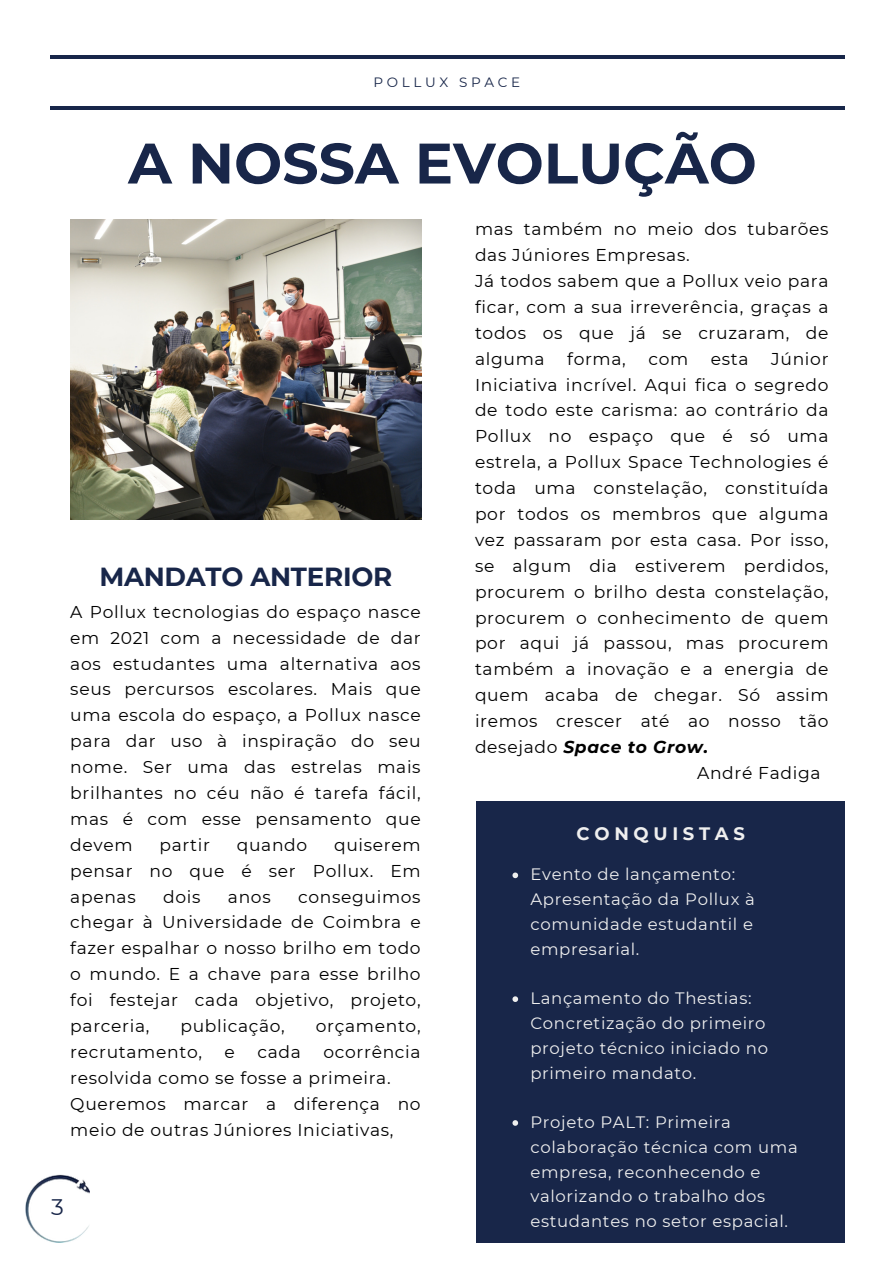
<style>
.page{position:relative;width:894px;height:1264px;background:#fff}
.page>*{position:absolute;margin:0;border:0;box-sizing:border-box;transform-origin:0 0}
.t1{font:700 57px "Montserrat";color:#182649}
.t2{font:700 26.1px "Montserrat";letter-spacing:-.01em;color:#182649}
.t3{font:22.5px "Montserrat";color:#182649}
.t4{font:700 18px "Montserrat";letter-spacing:.26em;color:#efefef}
.t5{font:17.1px/25.8px "Montserrat";letter-spacing:.04em;color:#000;text-align:justify}
.t6{font:italic 700 17.1px "Montserrat";letter-spacing:.04em;color:#000}
.t7{font:16.5px/24.8px "Montserrat";letter-spacing:.04em;color:#efefef}
.t8{font:13.5px "Montserrat";letter-spacing:.27em;color:#182649}
.s1{font-weight:400;font-style:normal}
</style>
<div class="page">
<img style="left:70px;top:219px;width:351px;height:300px">
<hr style="left:50px;top:56px;width:794px;height:3px;background:#182649">
<hr style="left:50px;top:107px;width:794px;height:3px;background:#182649">
<div style="left:476px;top:801px;width:368px;height:441px;background:#182649"></div>
<svg style="left:512px;top:872px;width:6px;height:6px"></svg>
<svg style="left:512px;top:996px;width:6px;height:5px"></svg>
<svg style="left:512px;top:1120px;width:6px;height:5px"></svg>
<img style="left:26px;top:1174px;width:64px;height:68px">
<p class="t8" style="left:373px;top:74px;width:148px">POLLUX SPACE</p>
<h1 class="t1" style="left:128px;top:128px;width:630px">A NOSSA EVOLUÇÃO</h1>
<h2 class="t2" style="left:99px;top:560px;width:294px">MANDATO ANTERIOR</h2>
<h4 class="t5" style="left:70px;top:598px;width:352px">A Pollux tecnologias do espaço nasce em 2021 com a necessidade de dar aos estudantes uma alternativa aos seus percursos escolares. Mais que uma escola do espaço, a Pollux nasce para dar uso à inspiração do seu nome. Ser uma das estrelas mais brilhantes no céu não é tarefa fácil, mas é com esse pensamento que devem</h4>
<h4 class="t5" style="left:70px;top:831px;width:352px;text-indent:264px">quiserem pensar no que é ser Pollux. Em apenas</h4>
<h4 class="t5" style="left:159px;top:831px;width:52px">partir</h4>
<h4 class="t5" style="left:237px;top:831px;width:72px">quando</h4>
<h4 class="t5" style="left:70px;top:883px;width:352px;text-indent:228px">conseguimos chegar à Universidade de Coimbra e fazer espalhar o nosso brilho em todo o mundo. E a chave para esse brilho foi festejar cada objetivo, projeto, parceria,</h4>
<h4 class="t5" style="left:163px;top:883px;width:39px">dois</h4>
<h4 class="t5" style="left:228px;top:883px;width:44px">anos</h4>
<h4 class="t5" style="left:180px;top:1012px;width:106px">publicação,</h4>
<h4 class="t5" style="left:316px;top:1012px;width:106px">orçamento,</h4>
<h4 class="t5" style="left:70px;top:1038px;width:133px">recrutamento,</h4>
<h4 class="t5" style="left:224px;top:1038px;width:12px">e</h4>
<h4 class="t5" style="left:257px;top:1038px;width:45px">cada</h4>
<h4 class="t5" style="left:70px;top:1038px;width:352px;text-align:left;text-indent:253px">ocorrência resolvida como se fosse a primeira.<br>Queremos marcar a diferença no meio de outras Júniores Iniciativas,</h4>
<p class="t3" style="left:51px;top:1192px;width:14px">3</p>
<p class="t5" style="left:475px;top:216px;width:355px;text-align:left">mas também no meio dos tubarões das Júniores Empresas.<br>Já todos sabem que a Pollux veio para ficar, com a sua irreverência, graças a todos os que já se cruzaram, de alguma</p>
<p class="t5" style="left:567px;top:345px;width:60px">forma,</p>
<p class="t5" style="left:648px;top:345px;width:41px">com</p>
<p class="t5" style="left:710px;top:345px;width:39px">esta</p>
<p class="t5" style="left:771px;top:345px;width:59px">Júnior</p>
<p class="t5" style="left:475px;top:371px;width:355px">Iniciativa incrível. Aqui fica o segredo</p>
<p class="t5" style="left:475px;top:397px;width:355px">de todo este carisma: ao contrário da</p>
<p class="t5" style="left:475px;top:423px;width:355px">Pollux no espaço que é só uma</p>
<p class="t5" style="left:475px;top:449px;width:355px">estrela, a Pollux Space Technologies é</p>
<p class="t5" style="left:475px;top:475px;width:355px">toda uma constelação, constituída</p>
<p class="t5" style="left:475px;top:501px;width:355px">por todos os membros que alguma</p>
<p class="t5" style="left:475px;top:527px;width:355px">vez passaram por esta casa. Por isso,</p>
<p class="t5" style="left:475px;top:552px;width:355px">se algum dia estiverem perdidos,</p>
<p class="t5" style="left:475px;top:578px;width:355px">procurem o brilho desta constelação,</p>
<p class="t5" style="left:475px;top:604px;width:355px">procurem o conhecimento de quem</p>
<p class="t5" style="left:475px;top:630px;width:355px">por aqui já passou, mas procurem</p>
<p class="t5" style="left:475px;top:656px;width:355px">também a inovação e a energia de</p>
<p class="t5" style="left:475px;top:682px;width:355px">quem acaba de chegar. Só assim</p>
<p class="t5" style="left:475px;top:708px;width:355px">iremos crescer até ao nosso tão</p>
<p class="t6" style="left:475px;top:736px;width:235px"><span class="s1">desejado</span> Space to Grow.</p>
<p class="t5" style="left:697px;top:759px;width:125px">André Fadiga</p>
<p class="t4" style="left:576px;top:822px;width:170px">CONQUISTAS</p>
<p class="t7" style="left:530px;top:862px;width:226px">Evento de lançamento:<br>Apresentação da Pollux à comunidade estudantil e empresarial.</p>
<h4 class="t7" style="left:530px;top:985px;width:239px">Lançamento do Thestias:<br>Concretização do primeiro projeto técnico iniciado no primeiro mandato.</h4>
<h3 class="t7" style="left:530px;top:1109px;width:269px">Projeto PALT: Primeira colaboração técnica com uma empresa, reconhecendo e valorizando o trabalho dos estudantes no setor espacial.</h3>
</div>
